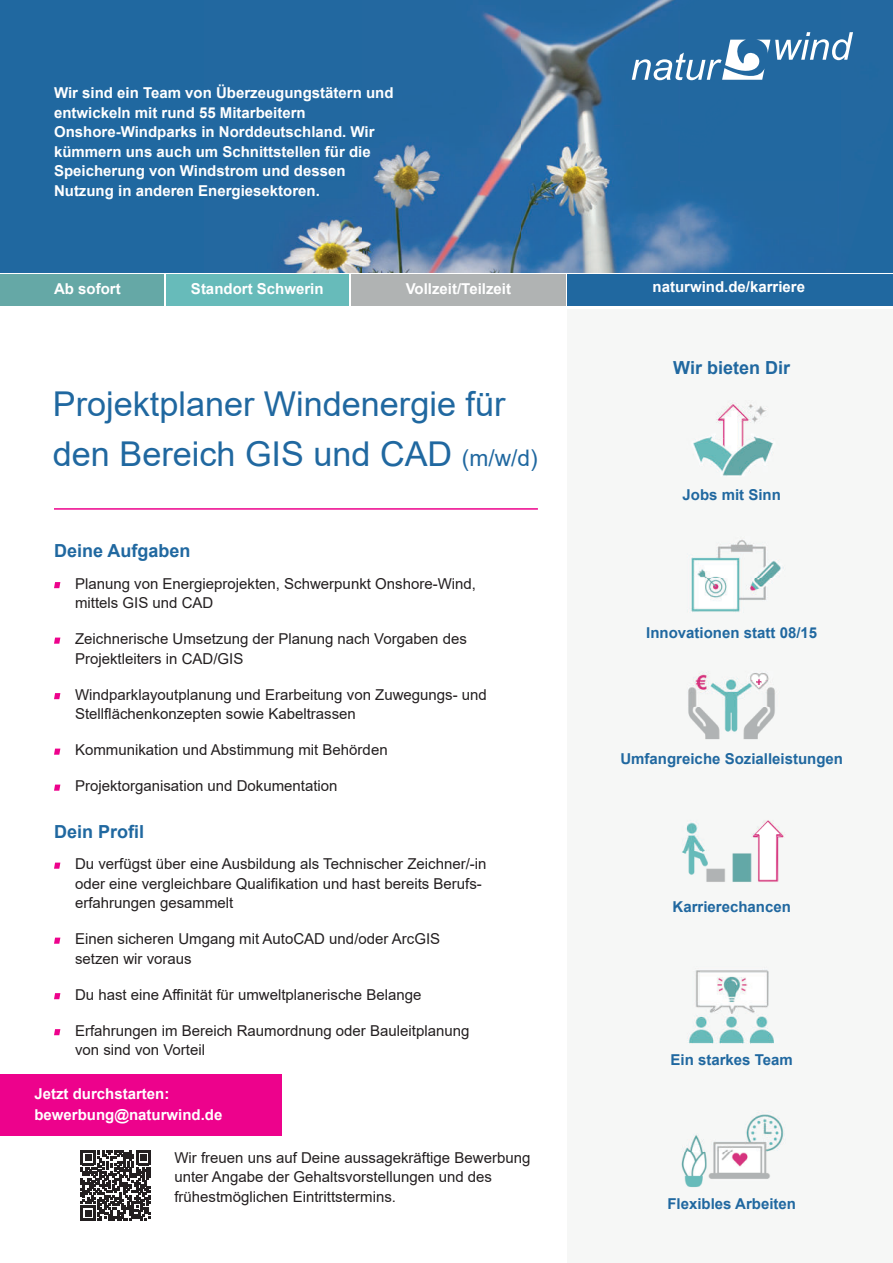
<style>
.page{position:relative;width:893px;height:1263px;background:#fff}
.page>*{position:absolute;margin:0;border:0;box-sizing:border-box;transform-origin:0 0}
.t1{font:34.2px/50.2px "Arial";color:#2068a0}
.t2{font:700 18px "Arial";color:#2068a0}
.t3{font:15px/19.5px "Arial";color:#231f20}
.t4{font:700 15px/19.5px "Arial";color:#fff}
.t5{font:700 15px "Arial";color:#2068a0}
.s1{font-size:22.8px}
</style>
<div class="page">
<div style="left:568px;top:309px;width:325px;height:954px;background:#f6f7f6"></div>
<div style="left:0;top:274px;width:164px;height:32px;background:#65a8a6"></div>
<div style="left:166px;top:274px;width:183px;height:32px;background:#67bbba"></div>
<div style="left:351px;top:274px;width:163px;height:32px;background:#b0b3b3"></div>
<div style="left:404px;top:274px;width:162px;height:32px;background:#b0b3b3"></div>
<div style="left:568px;top:274px;width:325px;height:32px;background:#2068a0"></div>
<div style="left:0;top:0;width:893px;height:272px;background:#2068a0"></div>
<img style="left:278px;top:0;width:460px;height:272px">
<hr style="left:54px;top:508px;width:484px;height:2px;background:#ed028c">
<svg style="left:81px;top:1150px;width:70px;height:70px"></svg>
<img style="left:682px;top:820px;width:103px;height:62px">
<img style="left:754px;top:822px;width:28px;height:59px">
<img style="left:691px;top:540px;width:90px;height:72px">
<div style="left:0;top:1074px;width:282px;height:62px;background:#ed028c"></div>
<img style="left:693px;top:402px;width:80px;height:74px">
<img style="left:720px;top:405px;width:27px;height:50px">
<img style="left:688px;top:672px;width:87px;height:68px">
<img style="left:751px;top:674px;width:17px;height:14px">
<img style="left:688px;top:970px;width:86px;height:74px">
<img style="left:700px;top:971px;width:69px;height:41px">
<img style="left:681px;top:1114px;width:104px;height:73px">
<svg style="left:632px;top:32px;width:221px;height:48px"></svg>
<svg style="left:54px;top:582px;width:6px;height:6px"></svg>
<svg style="left:54px;top:637px;width:6px;height:7px"></svg>
<svg style="left:54px;top:693px;width:6px;height:6px"></svg>
<svg style="left:54px;top:748px;width:6px;height:7px"></svg>
<svg style="left:54px;top:784px;width:6px;height:7px"></svg>
<svg style="left:54px;top:862px;width:6px;height:7px"></svg>
<svg style="left:54px;top:937px;width:6px;height:7px"></svg>
<svg style="left:54px;top:993px;width:6px;height:6px"></svg>
<svg style="left:54px;top:1029px;width:6px;height:6px"></svg>
<p class="t4" style="left:54px;top:84px;width:341px">Wir sind ein Team von Überzeugungstätern und entwickeln mit rund 55 Mitarbeitern Onshore-Windparks in Norddeutschland. Wir kümmern uns auch um Schnittstellen für die Speicherung von Windstrom und dessen Nutzung in anderen Energiesektoren.</p>
<p class="t4" style="left:54px;top:280px;width:68px">Ab sofort</p>
<p class="t4" style="left:191px;top:280px;width:134px">Standort Schwerin</p>
<p class="t4" style="left:406px;top:280px;width:107px">Vollzeit/Teilzeit</p>
<p class="t4" style="left:652px;top:279px;width:154px">naturwind.de/karriere</p>
<p class="t2" style="left:673px;top:361px;width:118px">Wir bieten Dir</p>
<h1 class="t1" style="left:53px;top:382px;width:486px">Projektplaner Windenergie für den Bereich GIS und CAD <span class="s1">(m/w/d)</span></h1>
<p class="t2" style="left:54px;top:544px;width:138px">Deine Aufgaben</p>
<p class="t3" style="left:75px;top:575px;width:403px">Planung von Energieprojekten, Schwerpunkt Onshore-Wind, mittels GIS und CAD</p>
<p class="t3" style="left:75px;top:631px;width:393px">Zeichnerische Umsetzung der Planung nach Vorgaben des<br>Projektleiters in CAD/GIS</p>
<p class="t3" style="left:75px;top:686px;width:413px">Windparklayoutplanung und Erarbeitung von Zuwegungs- und<br>Stellflächenkonzepten sowie Kabeltrassen</p>
<p class="t3" style="left:75px;top:740px;width:314px">Kommunikation und Abstimmung mit Behörden</p>
<p class="t3" style="left:75px;top:778px;width:264px">Projektorganisation und Dokumentation</p>
<p class="t2" style="left:54px;top:819px;width:92px">Dein Profil</p>
<p class="t3" style="left:75px;top:856px;width:413px">Du verfügst über eine Ausbildung als Technischer Zeichner/-in oder eine vergleichbare Qualifikation und hast bereits Berufs&shy;erfahrungen gesammelt</p>
<p class="t3" style="left:75px;top:931px;width:367px">Einen sicheren Umgang mit AutoCAD und/oder ArcGIS setzen wir voraus</p>
<p class="t3" style="left:75px;top:985px;width:348px">Du hast eine Affinität für umweltplanerische Belange</p>
<p class="t3" style="left:75px;top:1022px;width:396px">Erfahrungen im Bereich Raumordnung oder Bauleitplanung von sind von Vorteil</p>
<p class="t4" style="left:34px;top:1085px;width:189px;line-height:21px">Jetzt durchstarten: bewerbung@naturwind.de</p>
<p class="t3" style="left:174px;top:1149px;width:357px">Wir freuen uns auf Deine aussagekräftige Bewerbung unter Angabe der Gehaltsvorstellungen und des frühestmöglichen Eintrittstermins.</p>
<p class="t5" style="left:683px;top:489px;width:100px">Jobs mit Sinn</p>
<p class="t5" style="left:646px;top:627px;width:172px">Innovationen statt 08/15</p>
<p class="t5" style="left:620px;top:753px;width:224px">Umfangreiche Sozialleistungen</p>
<p class="t5" style="left:673px;top:901px;width:120px">Karrierechancen</p>
<p class="t5" style="left:671px;top:1054px;width:124px">Ein starkes Team</p>
<p class="t5" style="left:667px;top:1198px;width:130px">Flexibles Arbeiten</p>
</div>
